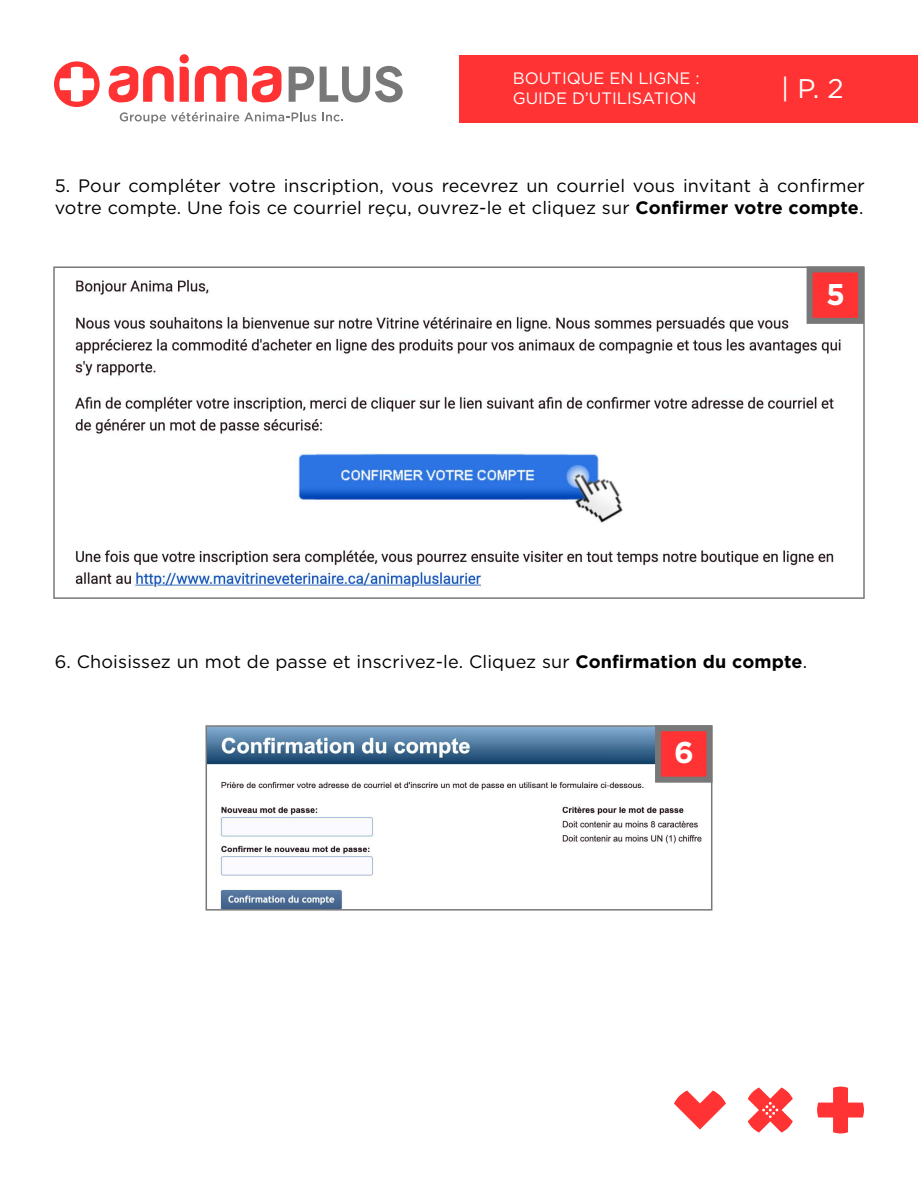
<style>
.page{position:relative;width:918px;height:1188px;background:#fff}
.page>*{position:absolute;margin:0;border:0;box-sizing:border-box;transform-origin:0 0}
.t1{font:700 30px "Gotham";color:#fff}
.t2{font:27px "Gotham";color:#fff}
.t3{font:18px/21.6px "Gotham";letter-spacing:.01em;color:#000}
.t4{font:16.5px/19.8px "Gotham";color:#fff}
.s1{font-weight:700}
</style>
<div class="page">
<svg style="left:817px;top:1087px;width:47px;height:46px"></svg>
<svg style="left:674px;top:1090px;width:52px;height:40px"></svg>
<svg style="left:748px;top:1087px;width:45px;height:46px"></svg>
<svg style="left:54px;top:61px;width:46px;height:46px"></svg>
<svg style="left:180px;top:67px;width:9px;height:35px"></svg>
<div style="left:180px;top:54px;width:9px;height:9px;background:#f33;border-radius:50%"></div>
<svg style="left:109px;top:66px;width:65px;height:36px"></svg>
<svg style="left:195px;top:66px;width:86px;height:36px"></svg>
<svg style="left:289px;top:67px;width:25px;height:35px"></svg>
<svg style="left:320px;top:66px;width:83px;height:37px"></svg>
<svg style="left:322px;top:113px;width:21px;height:8px"></svg>
<svg style="left:120px;top:112px;width:196px;height:11px"></svg>
<div style="left:459px;top:55px;width:459px;height:68px;background:#f33"></div>
<img style="left:75px;top:269px;width:766px;height:322px">
<div style="left:53px;top:266px;width:812px;height:333px;border:2px solid #787878"></div>
<img style="left:209px;top:728px;width:493px;height:180px">
<div style="left:206px;top:725px;width:506px;height:186px;border:2px solid #787878"></div>
<div style="left:807px;top:266px;width:57px;height:58px;background:#f33;border:6px solid #787878"></div>
<div style="left:655px;top:725px;width:57px;height:58px;background:#f33;border:6px solid #787878"></div>
<p class="t4" style="left:513px;top:68px;width:188px">BOUTIQUE EN LIGNE :<br>GUIDE D’UTILISATION</p>
<h2 class="t2" style="left:781px;top:71px;width:64px">| P. 2</h2>
<p class="t3" style="left:55px;top:174px;width:812px">5. Pour compléter votre inscription, vous recevrez un courriel vous invitant à confirmer votre compte. Une fois ce courriel reçu, ouvrez-le et cliquez sur <span class="s1">Confirmer votre compte</span>.</p>
<h1 class="t1" style="left:826px;top:274px;width:20px">5</h1>
<p class="t3" style="left:55px;top:651px;width:754px">6. Choisissez un mot de passe et inscrivez-le. Cliquez sur <span class="s1">Confirmation du compte</span>.</p>
<h1 class="t1" style="left:674px;top:733px;width:21px">6</h1>
</div>
